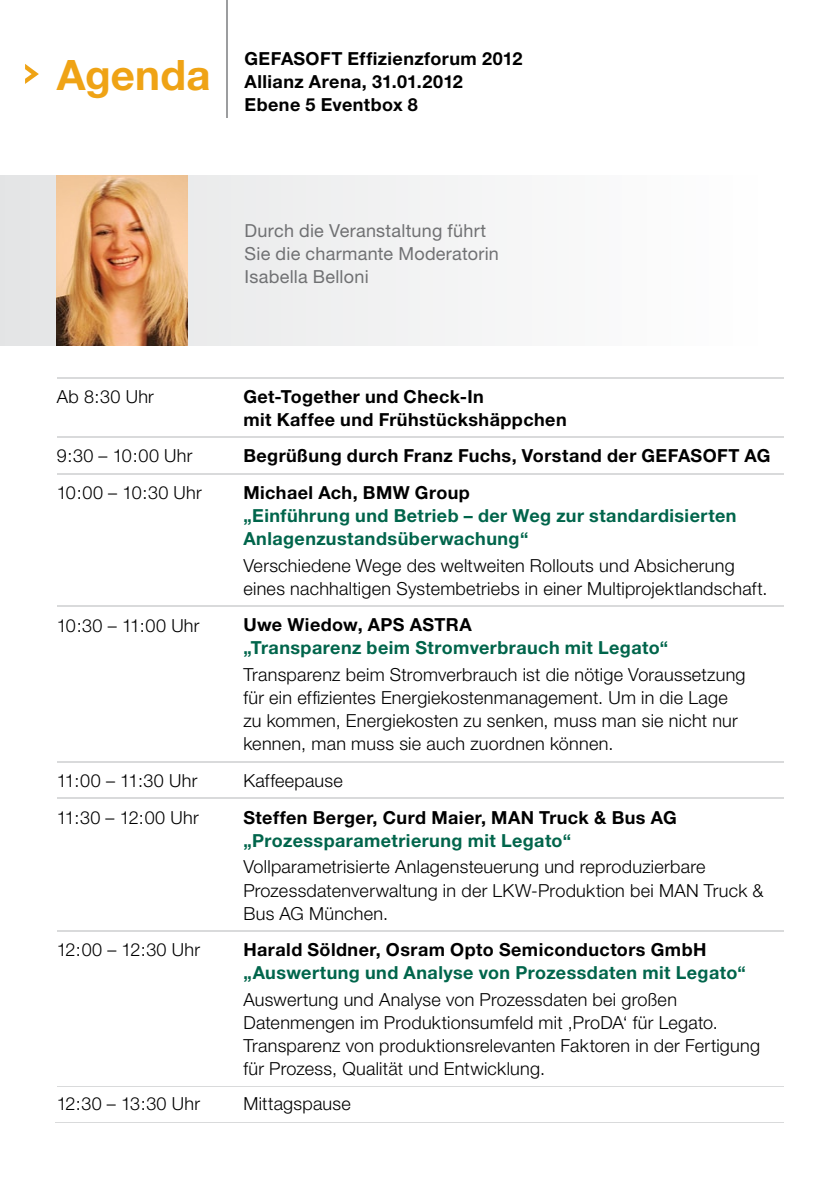
<style>
.page{position:relative;width:828px;height:1191px;background:#fff}
.page>*{position:absolute;margin:0;border:0;box-sizing:border-box;transform-origin:0 0}
.t1{font:700 42px "Helvetica Neue";letter-spacing:.005em;color:#efa315}
.t2{font:300 18px/23px "Helvetica Neue";letter-spacing:.015em;color:#000}
.t3{font:700 18px/23px "Helvetica Neue";letter-spacing:.025em;color:#000}
.t4{font:700 18px/23px "Helvetica Neue";letter-spacing:.025em;color:#00654b}
.t5{font:18px/23px "Helvetica Neue";letter-spacing:.015em;color:#707173}
</style>
<div class="page">
<svg style="left:25px;top:64px;width:14px;height:20px"></svg>
<hr style="left:57px;top:377px;width:178px;height:1px;background:#d9dadb">
<hr style="left:235px;top:377px;width:549px;height:1px;background:#d9dadb">
<hr style="left:57px;top:436px;width:178px;height:1px;background:#d9dadb">
<hr style="left:235px;top:436px;width:549px;height:1px;background:#d9dadb">
<hr style="left:57px;top:473px;width:178px;height:1px;background:#d9dadb">
<hr style="left:235px;top:473px;width:549px;height:1px;background:#d9dadb">
<hr style="left:57px;top:606px;width:178px;height:1px;background:#d9dadb">
<hr style="left:235px;top:606px;width:549px;height:1px;background:#d9dadb">
<hr style="left:57px;top:761px;width:178px;height:1px;background:#d9dadb">
<hr style="left:235px;top:761px;width:549px;height:1px;background:#d9dadb">
<hr style="left:57px;top:798px;width:178px;height:1px;background:#d9dadb">
<hr style="left:235px;top:798px;width:549px;height:1px;background:#d9dadb">
<hr style="left:57px;top:930px;width:178px;height:1px;background:#d9dadb">
<hr style="left:235px;top:930px;width:549px;height:1px;background:#d9dadb">
<hr style="left:57px;top:1085px;width:178px;height:1px;background:#d9dadb">
<hr style="left:235px;top:1085px;width:549px;height:1px;background:#d9dadb">
<svg style="left:0;top:176px;width:482px;height:170px"></svg>
<img style="left:57px;top:176px;width:130px;height:170px">
<hr style="left:227px;top:0;width:1px;height:118px;background:#9c9d9f">
<hr style="left:56px;top:1122px;width:728px;height:1px;background:#d9dadb">
<h1 class="t1" style="left:57px;top:49px;width:155px">Agenda</h1>
<p class="t3" style="left:244px;top:47px;width:279px">GEFASOFT Effizienzforum 2012<br>Allianz Arena, 31.01.2012<br>Ebene 5 Eventbox 8</p>
<p class="t5" style="left:244px;top:219px;width:256px">Durch die Veranstaltung führt<br>Sie die charmante Moderatorin<br>Isabella Belloni</p>
<p class="t2" style="left:57px;top:384px;width:99px">Ab 8:30 Uhr</p>
<p class="t3" style="left:243px;top:384px;width:325px">Get-Together und Check-In<br>mit Kaffee und Frühstückshäppchen</p>
<p class="t2" style="left:57px;top:444px;width:137px">9:30 – 10:00 Uhr</p>
<p class="t3" style="left:243px;top:444px;width:528px">Begrüßung durch Franz Fuchs, Vorstand der GEFASOFT AG</p>
<p class="t2" style="left:57px;top:481px;width:147px">10:00 – 10:30 Uhr</p>
<p class="t3" style="left:243px;top:480px;width:228px">Michael Ach, BMW Group</p>
<p class="t4" style="left:243px;top:503px;width:494px">„Einführung und Betrieb – der Weg zur standardisierten<br>Anlagenzustandsüberwachung“</p>
<p class="t2" style="left:243px;top:553px;width:525px">Verschiedene Wege des weltweiten Rollouts und Absicherung eines nachhaltigen Systembetriebs in einer Multiprojektlandschaft.</p>
<p class="t2" style="left:57px;top:613px;width:144px">10:30 – 11:00 Uhr</p>
<p class="t3" style="left:243px;top:613px;width:230px">Uwe Wiedow, APS ASTRA</p>
<p class="t4" style="left:243px;top:636px;width:426px">„Transparenz beim Stromverbrauch mit Legato“</p>
<p class="t2" style="left:243px;top:663px;width:504px">Transparenz beim Stromverbrauch ist die nötige Voraussetzung für ein effizientes Energiekostenmanagement. Um in die Lage zu kommen, Energiekosten zu senken, muss man sie nicht nur kennen, man muss sie auch zuordnen können.</p>
<p class="t2" style="left:57px;top:768px;width:142px">11:00 – 11:30 Uhr</p>
<p class="t2" style="left:243px;top:768px;width:101px">Kaffeepause</p>
<p class="t2" style="left:57px;top:805px;width:143px">11:30 – 12:00 Uhr</p>
<p class="t3" style="left:243px;top:805px;width:435px">Steffen Berger, Curd Maier, MAN Truck &amp; Bus AG</p>
<p class="t4" style="left:243px;top:828px;width:329px">„Prozessparametrierung mit Legato“</p>
<p class="t2" style="left:243px;top:855px;width:521px">Vollparametrisierte Anlagensteuerung und reproduzierbare<br>Prozessdatenverwaltung in der LKW-Produktion bei MAN Truck &amp;<br>Bus AG München.</p>
<p class="t2" style="left:57px;top:937px;width:145px">12:00 – 12:30 Uhr</p>
<p class="t3" style="left:243px;top:937px;width:464px">Harald Söldner, Osram Opto Semiconductors GmbH</p>
<p class="t4" style="left:243px;top:960px;width:504px">„Auswertung und Analyse von Prozessdaten mit Legato“</p>
<p class="t2" style="left:243px;top:987px;width:518px">Auswertung und Analyse von Prozessdaten bei großen Datenmengen im Produktionsumfeld mit ,ProDA‘ für Legato.<br>Transparenz von produktionsrelevanten Faktoren in der Fertigung für Prozess, Qualität und Entwicklung.</p>
<p class="t2" style="left:57px;top:1092px;width:145px">12:30 – 13:30 Uhr</p>
<p class="t2" style="left:243px;top:1092px;width:109px">Mittagspause</p>
</div>
